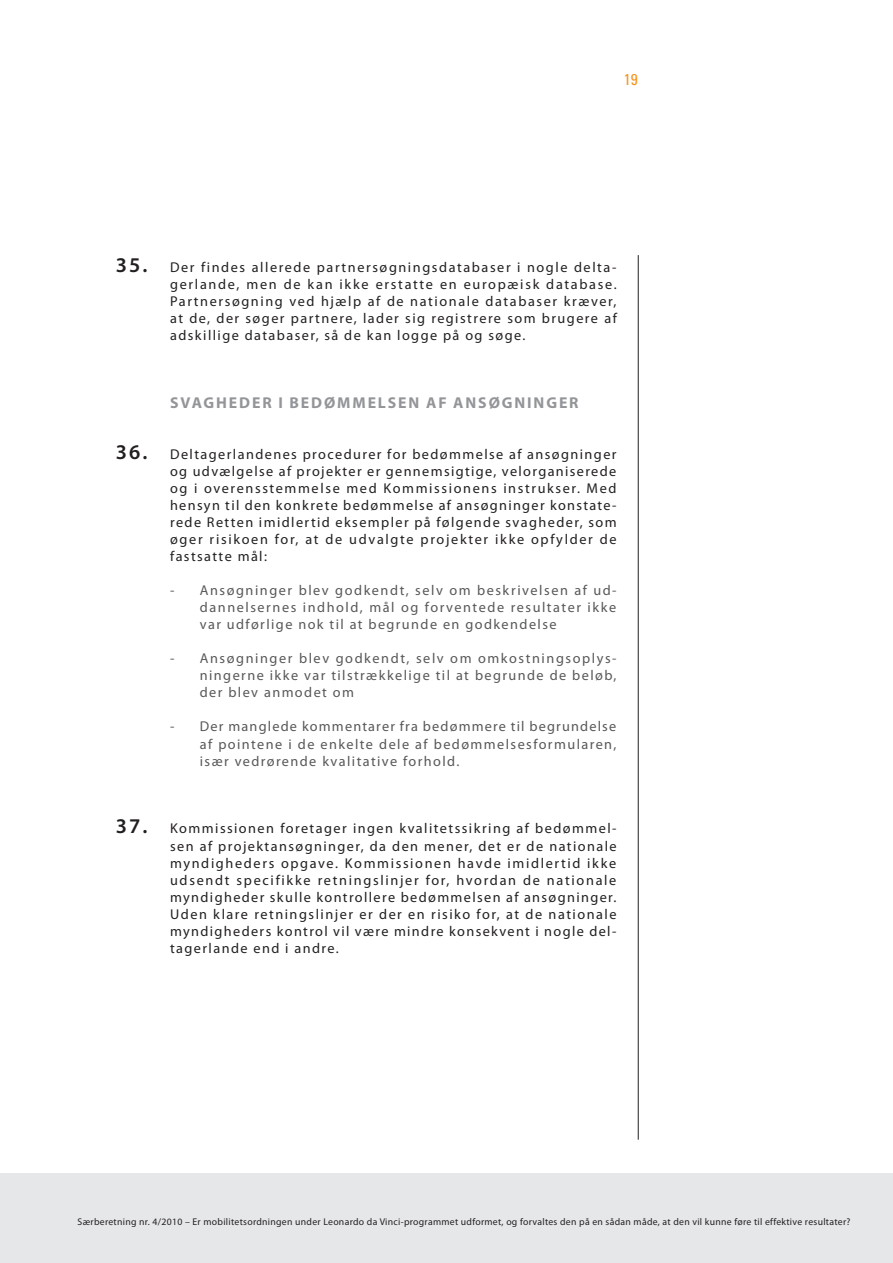
<style>
.page{position:relative;width:893px;height:1263px;background:#fff}
.page>*{position:absolute;margin:0;border:0;box-sizing:border-box;transform-origin:0 0}
.t1{font:700 15.75px "Myriad Pro";letter-spacing:.12em;color:#939598}
.t2{font:condensed 15.75px "Univers LT Std";color:#f7931d}
.t3{font:14.25px/17px "Myriad Pro";letter-spacing:.1em;color:#231f20;text-align:justify}
.t4{font:14.25px/17px "Myriad Pro";letter-spacing:.1em;color:#57585a;text-align:justify}
.t5{font:9.75px "Myriad Pro";letter-spacing:.03em;color:#231f20}
.s1{font-weight:600;font-size:21px}
</style>
<div class="page">
<div style="left:0;top:1174px;width:893px;height:89px;background:#e6e7e9"></div>
<hr style="left:638px;top:255px;width:1px;height:885px;background:#231f20">
<p class="t2" style="left:624px;top:69px;width:15px">19</p>
<p class="t3" style="left:170px;top:259px;width:449px;text-indent:-54px"><span class="s1">35.</span> Der findes allerede partnersøgningsdatabaser i nogle delta&shy;gerlande, men de kan ikke erstatte en europæisk database.<br>Partnersøgning ved hjælp af de nationale databaser kræver, at de, der søger partnere, lader sig registrere som brugere af adskillige databaser, så de kan logge på og søge.</p>
<p class="t1" style="left:170px;top:393px;width:101px">SVAGHEDERIB</p>
<p class="t1" style="left:301px;top:393px;width:276px">EDØMMELSEN AF ANSØGNINGER</p>
<p class="t3" style="left:170px;top:446px;width:448px;text-indent:-54px"><span class="s1">36.</span> Deltagerlandenes procedurer for bedømmelse af ansøgninger og udvælgelse af projekter er gennemsigtige, velorganiserede og i overensstemmelse med Kommissionens instrukser. Med hensyn til den konkrete bedømmelse af ansøgninger konstate&shy;rede Retten imidlertid eksempler på følgende svagheder, som øger risikoen for, at de udvalgte projekter ikke opfylder de fastsatte mål:</p>
<p class="t4" style="left:200px;top:582px;width:418px;text-indent:-30px">- Ansøgninger blev godkendt, selv om beskrivelsen af ud&shy;dannelsernes indhold, mål og forventede resultater ikke var udførlige nok til at begrunde en godkendelse</p>
<p class="t4" style="left:200px;top:650px;width:418px;text-indent:-30px">- Ansøgninger blev godkendt, selv om omkostningsoplys&shy;ningerne ikke var tilstrækkelige til at begrunde de beløb, der blev anmodet om</p>
<p class="t4" style="left:200px;top:718px;width:418px;text-indent:-30px">- Der manglede kommentarer fra bedømmere til begrundelse af pointene i de enkelte dele af bedømmelsesformularen, især vedrørende kvalitative forhold.</p>
<p class="t3" style="left:170px;top:820px;width:448px;text-indent:-54px"><span class="s1">37.</span> Kommissionen foretager ingen kvalitetssikring af bedømmel&shy;sen af projektansøgninger, da den mener, det er de nationale myndigheders opgave. Kommissionen havde imidlertid ikke udsendt specifikke retningslinjer for, hvordan de nationale myndigheder skulle kontrollere bedømmelsen af ansøgninger.<br>Uden klare retningslinjer er der en risiko for, at de nationale myndigheders kontrol vil være mindre konsekvent i nogle del&shy;tagerlande end i andre.</p>
<p class="t5" style="left:78px;top:1215px;width:774px">Særberetning nr. 4/2010 – Er mobilitetsordningen under Leonardo da Vinci-programmet udformet, og forvaltes den på en sådan måde, at den vil kunne føre til effektive resultater?</p>
</div>
